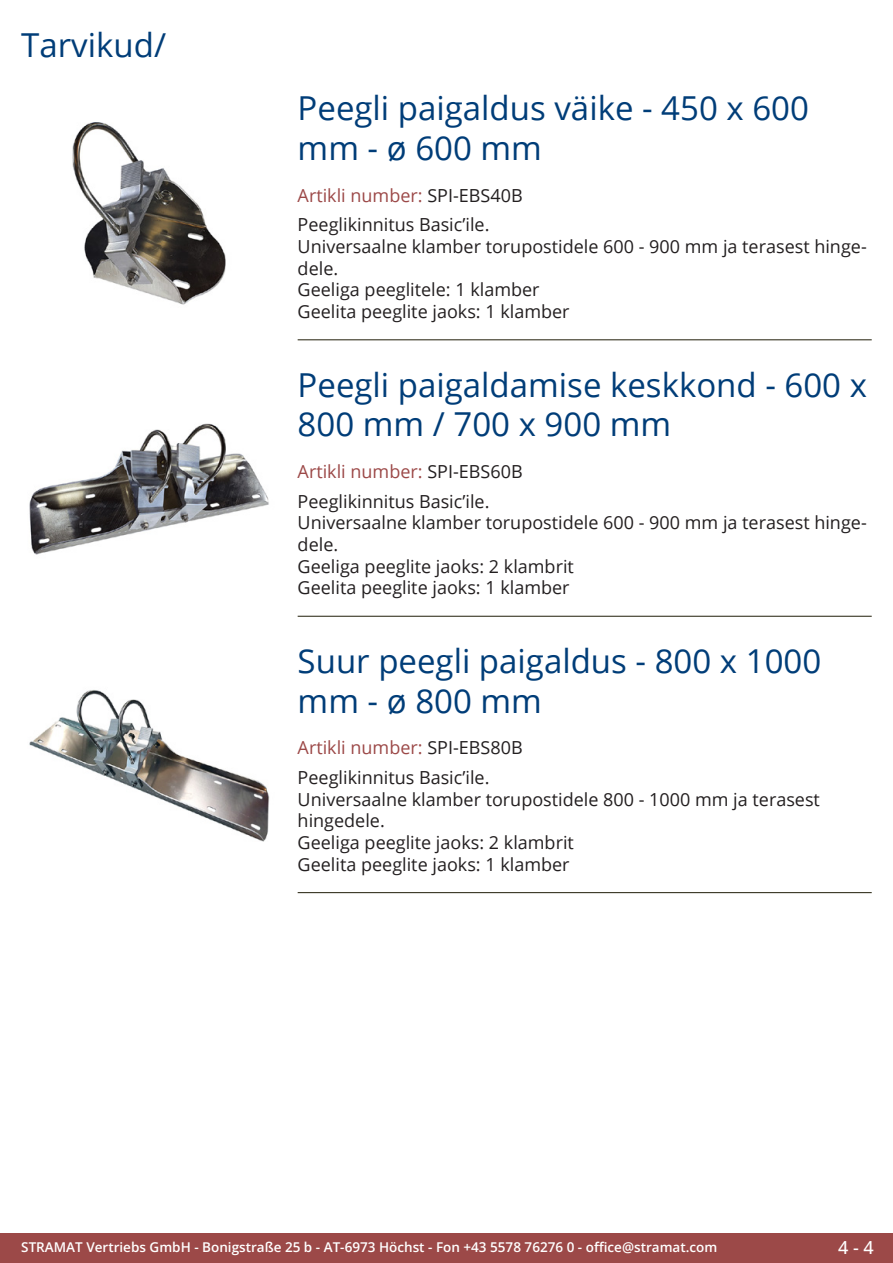
<style>
.page{position:relative;width:893px;height:1263px;background:#fff}
.page>*{position:absolute;margin:0;border:0;box-sizing:border-box;transform-origin:0 0}
.Produkttitel{font:33px/39.6px "Open Sans";color:#003d78}
.RastTitel{font:33px "Open Sans";color:#003d78}
.Beschreibung_Text{font:18px/21.6px "Open Sans";color:#231f20}
.TechDaten_Überschrif{font:18px "Open Sans";color:#9c4948}
.t1{font:500 18px "Open Sans";color:#fff}
.t2{font:600 13.5px "Open Sans";color:#fff}
.s1{color:#231f20}
</style>
<div class="page">
<div style="left:0;top:1233px;width:893px;height:30px;background:#9c4948"></div>
<hr style="left:298px;top:340px;width:574px;height:1px;background:#201d08">
<hr style="left:298px;top:616px;width:574px;height:1px;background:#201d08">
<hr style="left:298px;top:892px;width:574px;height:1px;background:#201d08">
<img style="left:72px;top:122px;width:154px;height:183px">
<img style="left:29px;top:423px;width:240px;height:132px">
<img style="left:29px;top:690px;width:241px;height:152px">
<p class="RastTitel" style="left:21px;top:22px;width:146px">Tarvikud/</p>
<p class="Produkttitel" style="left:298px;top:88px;width:513px">Peegli paigaldus väike - 450 x 600 mm - ø 600 mm</p>
<p class="TechDaten_Überschrif" style="left:298px;top:183px;width:227px">Artikli number: <span class="s1">SPI-EBS40B</span></p>
<p class="Beschreibung_Text" style="left:298px;top:214px;width:569px">Peeglikinnitus Basic’ile.<br>Universaalne klamber torupostidele 600 - 900 mm ja terasest hinge&shy;dele.<br>Geeliga peeglitele: 1 klamber<br>Geelita peeglite jaoks: 1 klamber</p>
<p class="Produkttitel" style="left:298px;top:364px;width:571px">Peegli paigaldamise keskkond - 600 x<br>800 mm / 700 x 900 mm</p>
<p class="TechDaten_Überschrif" style="left:298px;top:459px;width:227px">Artikli number: <span class="s1">SPI-EBS60B</span></p>
<p class="Beschreibung_Text" style="left:298px;top:490px;width:569px">Peeglikinnitus Basic’ile.<br>Universaalne klamber torupostidele 600 - 900 mm ja terasest hinge&shy;dele.<br>Geeliga peeglite jaoks: 2 klambrit<br>Geelita peeglite jaoks: 1 klamber</p>
<p class="Produkttitel" style="left:298px;top:640px;width:525px">Suur peegli paigaldus - 800 x 1000 mm - ø 800 mm</p>
<p class="TechDaten_Überschrif" style="left:298px;top:735px;width:227px">Artikli number: <span class="s1">SPI-EBS80B</span></p>
<p class="Beschreibung_Text" style="left:298px;top:766px;width:524px">Peeglikinnitus Basic’ile.<br>Universaalne klamber torupostidele 800 - 1000 mm ja terasest hingedele.<br>Geeliga peeglite jaoks: 2 klambrit<br>Geelita peeglite jaoks: 1 klamber</p>
<p class="t2" style="left:21px;top:1238px;width:698px">STRAMAT Vertriebs GmbH - Bonigstraße 25 b - AT-6973 Höchst - Fon +43 5578 76276 0 - office@stramat.com</p>
<p class="t1" style="left:838px;top:1234px;width:37px">4 - 4</p>
</div>
